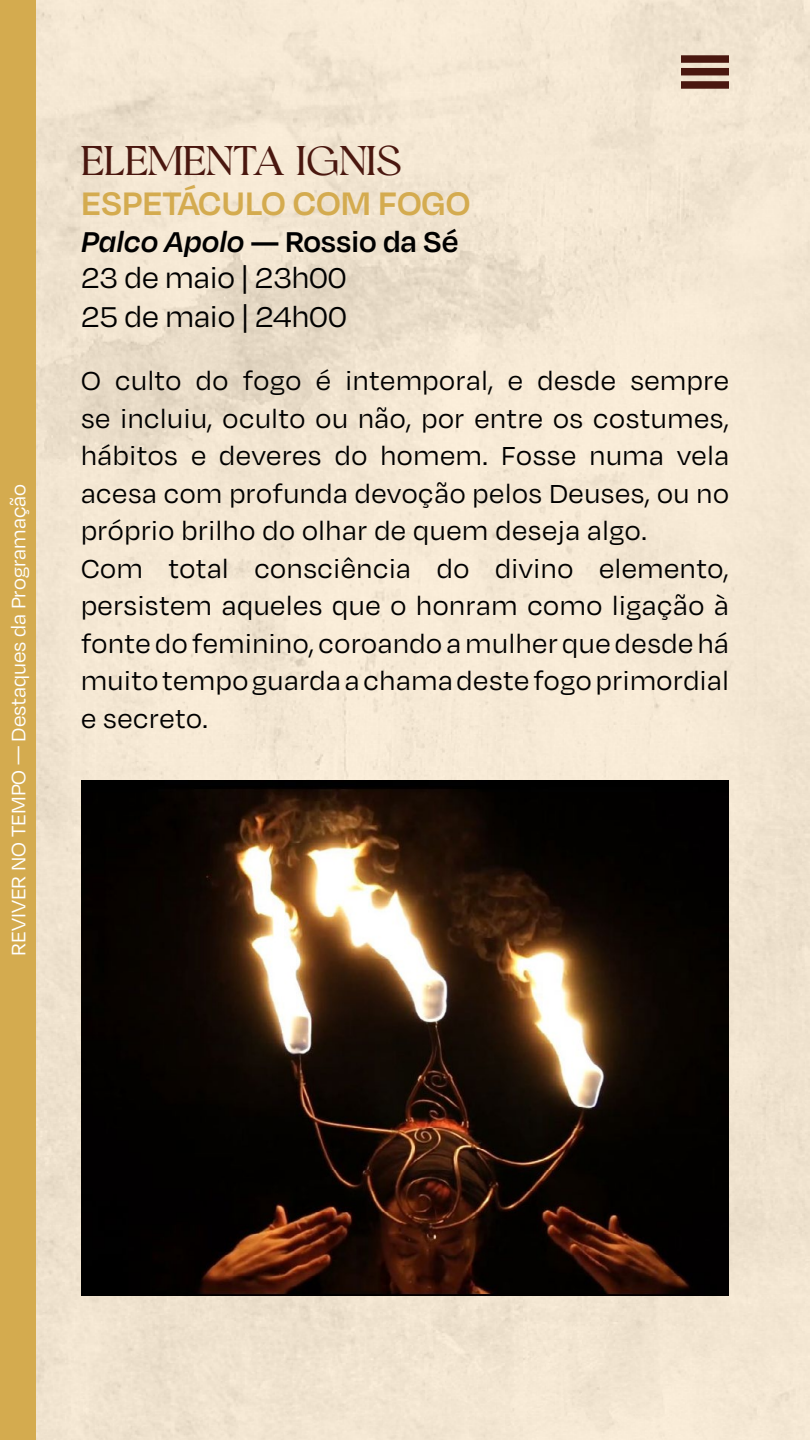
<style>
.page{position:relative;width:810px;height:1440px;background:#fff}
.page>*{position:absolute;margin:0;border:0;box-sizing:border-box;transform-origin:0 0}
.t1{font:41.25px "Romans Story";color:#4a170f}
.t2{font:600 37.5px "Degular";color:#d4ab4f}
.t3{font:33px/35.8px "Degular";color:#000}
.t4{font:30px/37.5px "Degular";letter-spacing:.02em;color:#000}
.t5{font:22.5px "Degular";color:#fff}
.s1{font-weight:600;font-style:italic}
.s2{font-weight:600}
</style>
<div class="page">
<img style="left:81px;top:780px;width:648px;height:516px">
<div style="left:681px;top:55px;width:48px;height:8px;background:#4a170f"></div>
<div style="left:681px;top:68px;width:48px;height:7px;background:#4a170f"></div>
<div style="left:681px;top:81px;width:48px;height:8px;background:#4a170f"></div>
<div style="left:0;top:0;width:36px;height:1440px;background:#d4ab4f"></div>
<p class="t5" style="left:5px;top:956px;width:474px;rotate:-90deg">REVIVER NO TEMPO — Destaques da Programação</p>
<h1 class="t1" style="left:81px;top:137px;width:322px">ELEMENTA IGNIS</h1>
<p class="t2" style="left:81px;top:180px;width:391px">ESPETÁCULO COM FOGO</p>
<p class="t3" style="left:81px;top:222px;width:379px"><span class="s1">Palco Apolo</span> <span class="s2">— Rossio da Sé<br></span>23 de maio | 23h00</p>
<p class="t3" style="left:81px;top:298px;width:267px">25 de maio | 24h00</p>
<p class="t4" style="left:81px;top:361px;width:650px">O culto do fogo é intemporal, e desde sempre se incluiu, oculto ou não, por entre os costumes, hábitos e deveres do homem. Fosse numa vela acesa com profunda devoção pelos Deuses, ou no próprio brilho do olhar de quem deseja algo.<br>Com total consciência do divino elemento, persistem aqueles que o honram como ligação à fonte do feminino, coroando a mulher que desde há muito tempo guarda a chama deste fogo primordial e secreto.</p>
</div>
